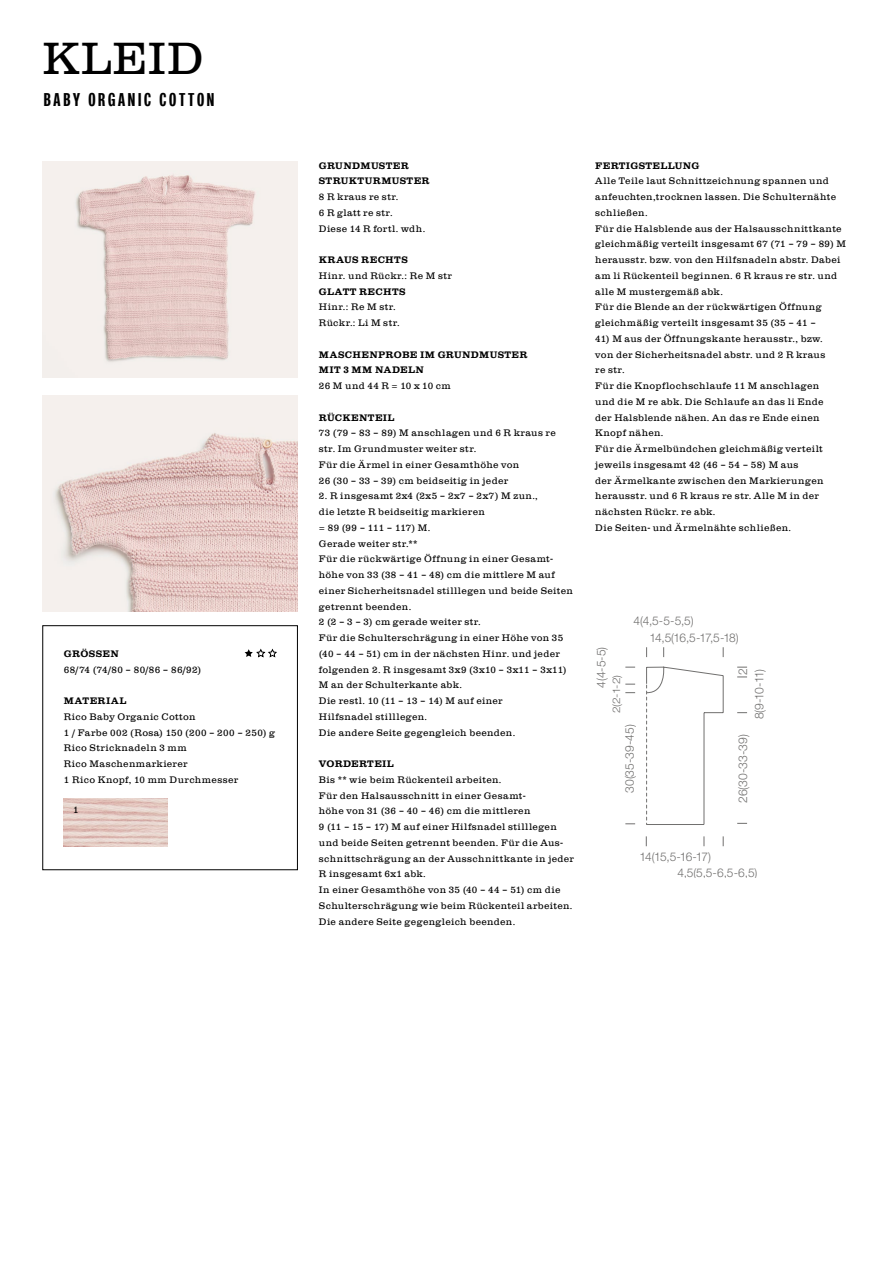
<style>
.page{position:relative;width:893px;height:1276px;background:#fff}
.page>*{position:absolute;margin:0;border:0;box-sizing:border-box;transform-origin:0 0}
.t1{font:300 46.5px "Clarendon Com";letter-spacing:.03em;color:#000}
.t2{font:700 18px "Neue Helvetica Pro 79 Cm";letter-spacing:.15em;color:#000}
.t3{font:300 12.15px "Helvetica Neue LT Com";color:#706f6e}
.t4{font:300 12px/15.8px "Helvetica Neue LT Com";letter-spacing:-.055em;color:#706f6e}
.t5{font:300 10.5px "Helvetica Neue LT Com";color:#706f6e;scale:1.14 1}
.t6{font:300 9.75px/15.8px "Clarendon Com";letter-spacing:.04em;color:#000}
.t7{font:700 9.75px/15.8px "Clarendon Com";letter-spacing:.035em;color:#000}
</style>
<div class="page">
<div style="left:43px;top:625px;width:255px;height:245px;border:1px solid #000"></div>
<img style="left:64px;top:798px;width:103px;height:48px">
<svg style="left:245px;top:649px;width:32px;height:8px"></svg>
<svg style="left:646px;top:666px;width:78px;height:159px"></svg>
<img style="left:43px;top:161px;width:255px;height:216px">
<img style="left:42px;top:395px;width:256px;height:216px">
<h1 class="t1" style="left:42px;top:32px;width:163px">KLEID</h1>
<h2 class="t2" style="left:44px;top:88px;width:172px">BABY ORGANIC COTTON</h2>
<p class="t7" style="left:64px;top:646px;width:56px">GRÖSSEN</p>
<p class="t6" style="left:64px;top:661px;width:139px">68/74 (74/80 – 80/86 – 86/92)</p>
<p class="t7" style="left:64px;top:693px;width:64px">MATERIAL</p>
<p class="t6" style="left:64px;top:708px;width:213px">Rico Baby Organic Cotton<br>1 / Farbe 002 (Rosa) 150 (200 – 200 – 250) g<br>Rico Stricknadeln 3 mm<br>Rico Maschenmarkierer<br>1 Rico Knopf, 10 mm Durchmesser</p>
<p class="t6" style="left:73px;top:801px;width:7px">1</p>
<p class="t7" style="left:319px;top:157px;width:112px">GRUNDMUSTER<br>STRUKTURMUSTER</p>
<p class="t6" style="left:319px;top:189px;width:108px">8 R kraus re str.<br>6 R glatt re str.<br>Diese 14 R fortl. wdh.</p>
<p class="t7" style="left:319px;top:252px;width:90px">KRAUS RECHTS</p>
<p class="t6" style="left:319px;top:267px;width:134px">Hinr. und Rückr.: Re M str</p>
<p class="t7" style="left:319px;top:283px;width:88px">GLATT RECHTS</p>
<p class="t6" style="left:319px;top:299px;width:82px">Hinr.: Re M str.<br>Rückr.: Li M str.</p>
<p class="t7" style="left:319px;top:346px;width:210px">MASCHENPROBE IM GRUNDMUSTER<br>MIT 3 MM NADELN</p>
<p class="t6" style="left:319px;top:378px;width:133px">26 M und 44 R = 10 x 10 cm</p>
<p class="t7" style="left:319px;top:409px;width:77px">RÜCKENTEIL</p>
<p class="t6" style="left:319px;top:425px;width:238px">73 (79 – 83 – 89) M anschlagen und 6 R kraus re str. Im Grundmuster weiter str.<br>Für die Ärmel in einer Gesamthöhe von<br>26 (30 – 33 – 39) cm beidseitig in jeder</p>
<p class="t6" style="left:319px;top:488px;width:256px">2. R insgesamt 2x4 (2x5 – 2x7 – 2x7) M zun.,<br>die letzte R beidseitig markieren<br>= 89 (99 – 111 – 117) M.<br>Gerade weiter str.**<br>Für die rückwärtige Öffnung in einer Gesamt&shy;höhe von 33 (38 – 41 – 48) cm die mittlere M auf einer Sicherheitsnadel stilllegen und beide Seiten getrennt beenden.<br>2 (2 – 3 – 3) cm gerade weiter str.<br>Für die Schulterschrägung in einer Höhe von 35 (40 – 44 – 51) cm in der nächsten Hinr. und jeder folgenden 2. R insgesamt 3x9 (3x10 – 3x11 – 3x11)<br>M an der Schulterkante abk.<br>Die restl. 10 (11 – 13 – 14) M auf einer<br>Hilfsnadel stilllegen.<br>Die andere Seite gegengleich beenden.</p>
<p class="t7" style="left:319px;top:756px;width:76px">VORDERTEIL</p>
<p class="t6" style="left:319px;top:771px;width:256px">Bis ** wie beim Rückenteil arbeiten.<br>Für den Halsausschnitt in einer Gesamt-<br>höhe von 31 (36 – 40 – 46) cm die mittleren<br>9 (11 – 15 – 17) M auf einer Hilfsnadel stilllegen und beide Seiten getrennt beenden. Für die Aus&shy;schnittschrägung an der Ausschnittkante in jeder R insgesamt 6x1 abk.<br>In einer Gesamthöhe von 35 (40 – 44 – 51) cm die Schulterschrägung wie beim Rückenteil arbeiten.<br>Die andere Seite gegengleich beenden.</p>
<p class="t7" style="left:595px;top:157px;width:106px">FERTIGSTELLUNG</p>
<p class="t6" style="left:595px;top:173px;width:252px">Alle Teile laut Schnittzeichnung spannen und anfeuchten,trocknen lassen. Die Schulternähte schließen.<br>Für die Halsblende aus der Halsausschnittkante gleichmäßig verteilt insgesamt 67 (71 – 79 – 89) M herausstr. bzw. von den Hilfsnadeln abstr. Dabei am li Rückenteil beginnen. 6 R kraus re str. und alle M mustergemäß abk.<br>Für die Blende an der rückwärtigen Öffnung gleichmäßig verteilt insgesamt 35 (35 – 41 –</p>
<p class="t6" style="left:595px;top:330px;width:231px">41) M aus der Öffnungskante herausstr., bzw. von der Sicherheitsnadel abstr. und 2 R kraus re str.<br>Für die Knopflochschlaufe 11 M anschlagen und die M re abk. Die Schlaufe an das li Ende der Halsblende nähen. An das re Ende einen Knopf nähen.<br>Für die Ärmelbündchen gleichmäßig verteilt jeweils insgesamt 42 (46 – 54 – 58) M aus<br>der Ärmelkante zwischen den Markierungen herausstr. und 6 R kraus re str. Alle M in der nächsten Rückr. re abk.<br>Die Seiten- und Ärmelnähte schließen.</p>
<p class="t4" style="left:634px;top:612px;width:62px">4(4,5-5-5,5)</p>
<p class="t4" style="left:593px;top:687px;width:42px;rotate:-90deg">4(4-5-5)</p>
<p class="t5" style="left:610px;top:713px;width:35px;rotate:-90deg">2(2-1-2)</p>
<p class="t4" style="left:622px;top:793px;width:70px;rotate:-90deg">30(35-39-45)</p>
<p class="t4" style="left:649px;top:630px;width:91px">14,5(16,5-17,5-18)</p>
<p class="t3" style="left:735px;top:675px;width:8px;rotate:-90deg">2</p>
<p class="t4" style="left:751px;top:719px;width:52px;rotate:-90deg">8(9-10-11)</p>
<p class="t4" style="left:735px;top:803px;width:70px;rotate:-90deg">26(30-33-39)</p>
<p class="t4" style="left:677px;top:848px;width:81px;text-indent:-38px">14(15,5-16-17)<br>4,5(5,5-6,5-6,5)</p>
</div>
